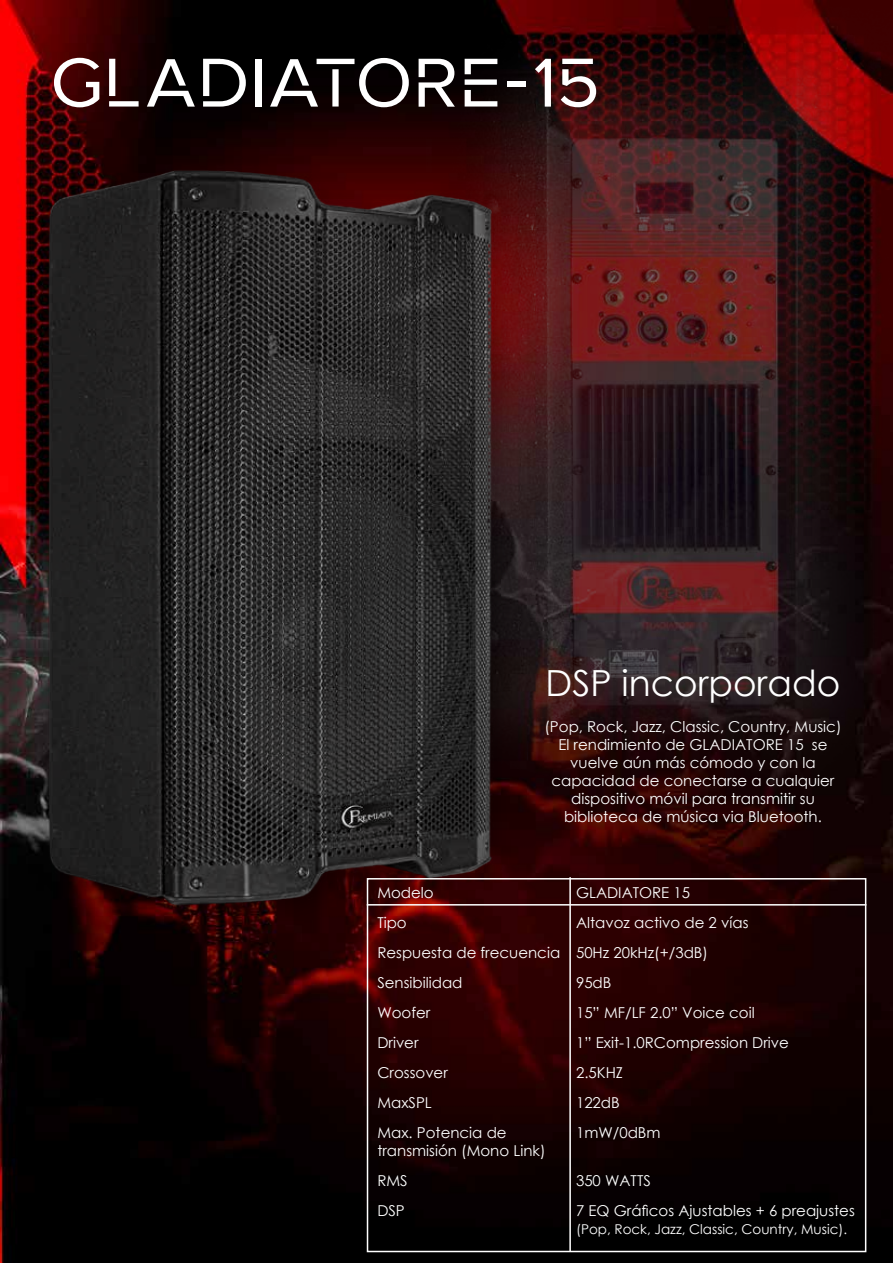
<style>
.page{position:relative;width:893px;height:1263px;background:#fff}
.page>*{position:absolute;margin:0;border:0;box-sizing:border-box;transform-origin:0 0}
.t1{font:75px "Robota Non Commercial";letter-spacing:.05em;color:#fff}
.t2{font:36px "Century Gothic";color:#fff}
.t3{font:15px/30px "Century Gothic";color:#fff}
.t4{font:13.5px "Century Gothic";color:#fff}
</style>
<div class="page">
<img style="left:0;top:0;width:893px;height:1263px">
<img style="left:374px;top:0;width:519px;height:784px">
<img style="left:29px;top:148px;width:506px;height:777px">
<div style="left:367px;top:878px;width:499px;height:374px;border:2px solid #fff"></div>
<hr style="left:367px;top:904px;width:499px;height:1px;background:#fff">
<hr style="left:569px;top:877px;width:2px;height:374px;background:#fff">
<h1 class="t1" style="left:51px;top:52px;width:550px">GLADIATORE-15</h1>
<h2 class="t2" style="left:546px;top:657px;width:296px">DSP incorporado</h2>
<p class="t3" style="left:544px;top:717px;width:299px;line-height:18px;text-align:center">(Pop, Rock, Jazz, Classic, Country, Music)<br>El rendimiento de GLADIATORE 15 se vuelve aún más cómodo y con la capacidad de conectarse a cualquier dispositivo móvil para transmitir su biblioteca de música via Bluetooth.</p>
<p class="t3" style="left:377px;top:877px;width:184px">Modelo<br>Tipo<br>Respuesta de frecuencia<br>Sensibilidad<br>Woofer<br>Driver<br>Crossover<br>MaxSPL<br>Max. Potencia de</p>
<p class="t3" style="left:377px;top:1135px;width:170px">transmisión (Mono Link)<br>RMS<br>DSP</p>
<p class="t3" style="left:576px;top:877px;width:214px">GLADIATORE 15<br>Altavoz activo de 2 vías<br>50Hz 20kHz(+/3dB)<br>95dB<br>15” MF/LF 2.0” Voice coil<br>1” Exit-1.0RCompression Drive<br>2.5KHZ<br>122dB<br>1mW/0dBm</p>
<p class="t3" style="left:576px;top:1165px;width:280px">350 WATTS<br>7 EQ Gráficos Ajustables + 6 preajustes</p>
<p class="t4" style="left:576px;top:1219px;width:273px">(Pop, Rock, Jazz, Classic, Country, Music).</p>
</div>
